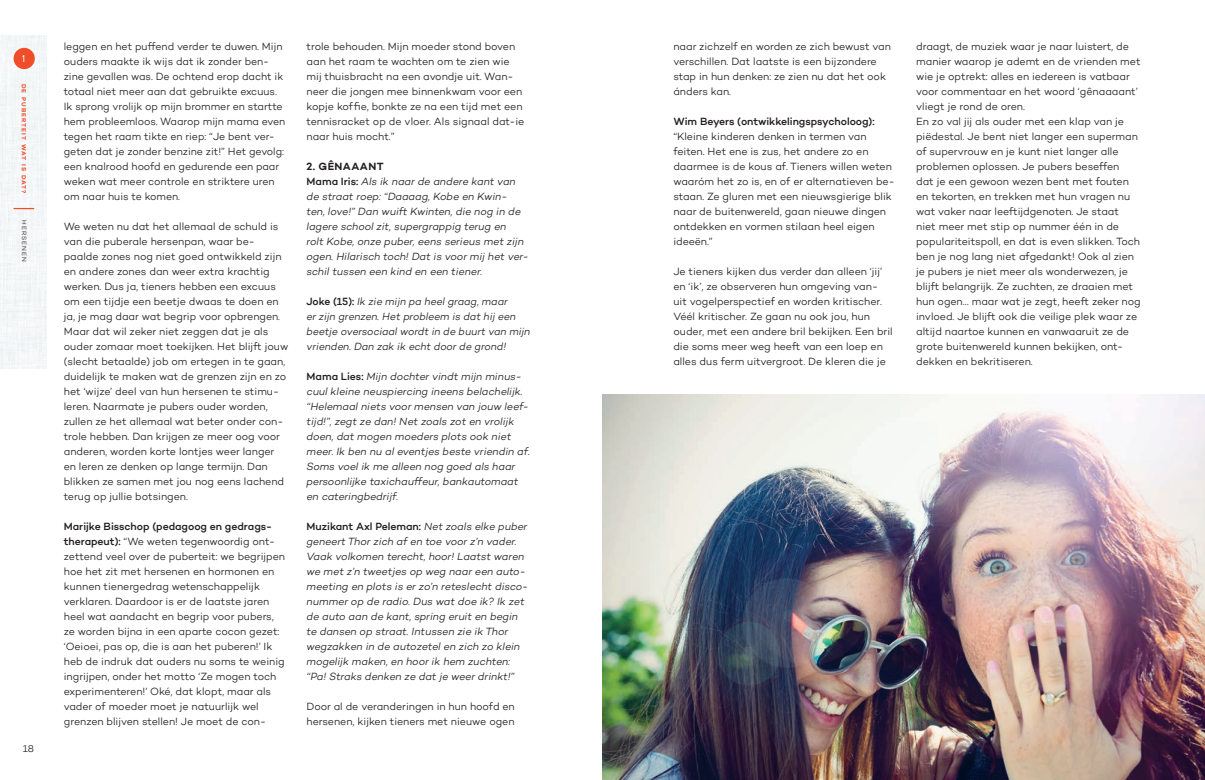
<style>
.page{position:relative;width:1205px;height:780px;background:#fff}
.page>*{position:absolute;margin:0;border:0;box-sizing:border-box;transform-origin:0 0}
.Body{font:300 10.62px/15px "Campton";letter-spacing:-.005em;color:#231f20}
.Body-2{font:italic 300 10.62px/15px "Campton";letter-spacing:-.005em;color:#231f20}
.TSS_2{font:600 10.62px "Campton";letter-spacing:.04em;color:#231f20}
.t1{font:300 10px "Campton";color:#231f20}
.t2{font:10px "Cervo";color:#fff}
.t3{font:600 6.25px "Campton";letter-spacing:.17em;color:#f04d2b}
.t4{font:300 6.25px "Campton";color:#231f20}
.s1{font-weight:500}
.s2{font-weight:500;font-style:normal}
</style>
<div class="page">
<div style="left:0;top:35px;width:46px;height:334px;background:#f3f7f7"></div>
<div style="left:14px;top:48px;width:21px;height:21px;background:#f04d2b;border-radius:50%"></div>
<svg style="left:14px;top:208px;width:20px;height:1px"></svg>
<img style="left:602px;top:395px;width:603px;height:385px">
<p class="t2" style="left:22px;top:53px;width:4px">1</p>
<p class="t3" style="left:28px;top:84px;width:111px;rotate:90deg">DE PUBERTEIT WAT IS DAT?</p>
<p class="t4" style="left:28px;top:220px;width:42px;rotate:90deg">He rsenen</p>
<p class="t1" style="left:23px;top:742px;width:13px">18</p>
<p class="Body" style="left:64px;top:38px;width:223px">leggen en het puffend verder te duwen. Mijn ouders maakte ik wijs dat ik zonder ben&shy;zine gevallen was. De ochtend erop dacht ik totaal niet meer aan dat gebruikte excuus.<br>Ik sprong vrolijk op mijn brommer en startte hem probleemloos. Waarop mijn mama even tegen het raam tikte en riep: “Je bent ver&shy;geten dat je zonder benzine zit!” Het gevolg: een knalrood hoofd en gedurende een paar weken wat meer controle en striktere uren om naar huis te komen.</p>
<p class="Body" style="left:64px;top:218px;width:226px">We weten nu dat het allemaal de schuld is van die puberale hersenpan, waar be&shy;paalde zones nog niet goed ontwikkeld zijn en andere zones dan weer extra krachtig werken. Dus ja, tieners hebben een excuus om een tijdje een beetje dwaas te doen en ja, je mag daar wat begrip voor opbrengen.<br>Maar dat wil zeker niet zeggen dat je als ouder zomaar moet toekijken. Het blijft jouw (slecht betaalde) job om ertegen in te gaan, duidelijk te maken wat de grenzen zijn en zo het ‘wijze’ deel van hun hersenen te stimu&shy;leren. Naarmate je pubers ouder worden, zullen ze het allemaal wat beter onder con&shy;trole hebben. Dan krijgen ze meer oog voor anderen, worden korte lontjes weer langer en leren ze denken op lange termijn. Dan blikken ze samen met jou nog eens lachend terug op jullie botsingen.</p>
<p class="Body" style="left:64px;top:518px;width:223px"><span class="s1">Marijke Bisschop (pedagoog en gedrags&shy;therapeut):</span> “We weten tegenwoordig ont&shy;zettend veel over de puberteit: we begrijpen hoe het zit met hersenen en hormonen en kunnen tienergedrag wetenschappelijk verklaren. Daardoor is er de laatste jaren heel wat aandacht en begrip voor pubers, ze worden bijna in een aparte cocon gezet: ‘Oeioei, pas op, die is aan het puberen!’ Ik heb de indruk dat ouders nu soms te weinig ingrijpen, onder het motto ‘Ze mogen toch experimenteren!’ Oké, dat klopt, maar als vader of moeder moet je natuurlijk wel grenzen blijven stellen! Je moet de con-</p>
<p class="Body" style="left:306px;top:38px;width:219px">trole behouden. Mijn moeder stond boven aan het raam te wachten om te zien wie mij thuisbracht na een avondje uit. Wan&shy;neer die jongen mee binnenkwam voor een kopje koffie, bonkte ze na een tijd met een tennisracket op de vloer. Als signaal dat-ie naar huis mocht.”</p>
<p class="TSS_2" style="left:306px;top:159px;width:79px">2. GÊNAAANT</p>
<p class="Body-2" style="left:306px;top:173px;width:223px"><span class="s2">Mama Iris:</span> Als ik naar de andere kant van de straat roep: “Daaaag, Kobe en Kwin-<br>ten, love!” Dan wuift Kwinten, die nog in de lagere school zit, supergrappig terug en<br>rolt Kobe, onze puber, eens serieus met zijn ogen. Hilarisch toch! Dat is voor mij het ver&shy;schil tussen een kind en een tiener.</p>
<p class="Body-2" style="left:306px;top:293px;width:225px"><span class="s2">Joke (15):</span> Ik zie mijn pa heel graag, maar<br>er zijn grenzen. Het probleem is dat hij een beetje oversociaal wordt in de buurt van mijn vrienden. Dan zak ik echt door de grond!</p>
<p class="Body-2" style="left:306px;top:368px;width:225px"><span class="s2">Mama Lies:</span> Mijn dochter vindt mijn minus&shy;cuul kleine neuspiercing ineens belachelijk. “Helemaal niets voor mensen van jouw leef&shy;tijd!”, zegt ze dan! Net zoals zot en vrolijk doen, dat mogen moeders plots ook niet meer. Ik ben nu al eventjes beste vriendin af.<br>Soms voel ik me alleen nog goed als haar persoonlijke taxichauffeur, bankautomaat en cateringbedrijf.</p>
<p class="Body-2" style="left:306px;top:518px;width:223px"><span class="s2">Muzikant Axl Peleman:</span> Net zoals elke puber geneert Thor zich af en toe voor z’n vader.<br>Vaak volkomen terecht, hoor! Laatst waren we met z’n tweetjes op weg naar een auto&shy;meeting en plots is er zo’n reteslecht disco&shy;nummer op de radio. Dus wat doe ik? Ik zet de auto aan de kant, spring eruit en begin te dansen op straat. Intussen zie ik Thor wegzakken in de autozetel en zich zo klein mogelijk maken, en hoor ik hem zuchten: “Pa! Straks denken ze dat je weer drinkt!”</p>
<p class="Body" style="left:306px;top:698px;width:210px">Door al de veranderingen in hun hoofd en hersenen, kijken tieners met nieuwe ogen</p>
<p class="Body" style="left:673px;top:38px;width:219px">naar zichzelf en worden ze zich bewust van verschillen. Dat laatste is een bijzondere stap in hun denken: ze zien nu dat het ook ánders kan.</p>
<p class="Body" style="left:673px;top:113px;width:223px"><span class="s1">Wim Beyers (ontwikkelingspsycholoog): </span>“Kleine kinderen denken in termen van feiten. Het ene is zus, het andere zo en daarmee is de kous af. Tieners willen weten waaróm het zo is, en of er alternatieven be&shy;staan. Ze gluren met een nieuwsgierige blik naar de buitenwereld, gaan nieuwe dingen ontdekken en vormen stilaan heel eigen ideeën.”</p>
<p class="Body" style="left:673px;top:263px;width:221px">Je tieners kijken dus verder dan alleen ‘jij’ en ‘ik’, ze observeren hun omgeving van&shy;uit vogelperspectief en worden kritischer.<br>Véél kritischer. Ze gaan nu ook jou, hun ouder, met een andere bril bekijken. Een bril die soms meer weg heeft van een loep en alles dus ferm uitvergroot. De kleren die je</p>
<p class="Body" style="left:916px;top:38px;width:226px">draagt, de muziek waar je naar luistert, de manier waarop je ademt en de vrienden met wie je optrekt: alles en iedereen is vatbaar voor commentaar en het woord ‘gênaaaant’ vliegt je rond de oren.</p>
<p class="Body" style="left:916px;top:113px;width:226px">En zo val jij als ouder met een klap van je piëdestal. Je bent niet langer een superman of supervrouw en je kunt niet langer alle problemen oplossen. Je pubers beseffen<br>dat je een gewoon wezen bent met fouten en tekorten, en trekken met hun vragen nu wat vaker naar leeftijdgenoten. Je staat niet meer met stip op nummer één in de populariteitspoll, en dat is even slikken. Toch ben je nog lang niet afgedankt! Ook al zien je pubers je niet meer als wonderwezen, je blijft belangrijk. Ze zuchten, ze draaien met hun ogen… maar wat je zegt, heeft zeker nog invloed. Je blijft ook die veilige plek waar ze altijd naartoe kunnen en vanwaaruit ze de grote buitenwereld kunnen bekijken, ont&shy;dekken en bekritiseren.</p>
</div>
